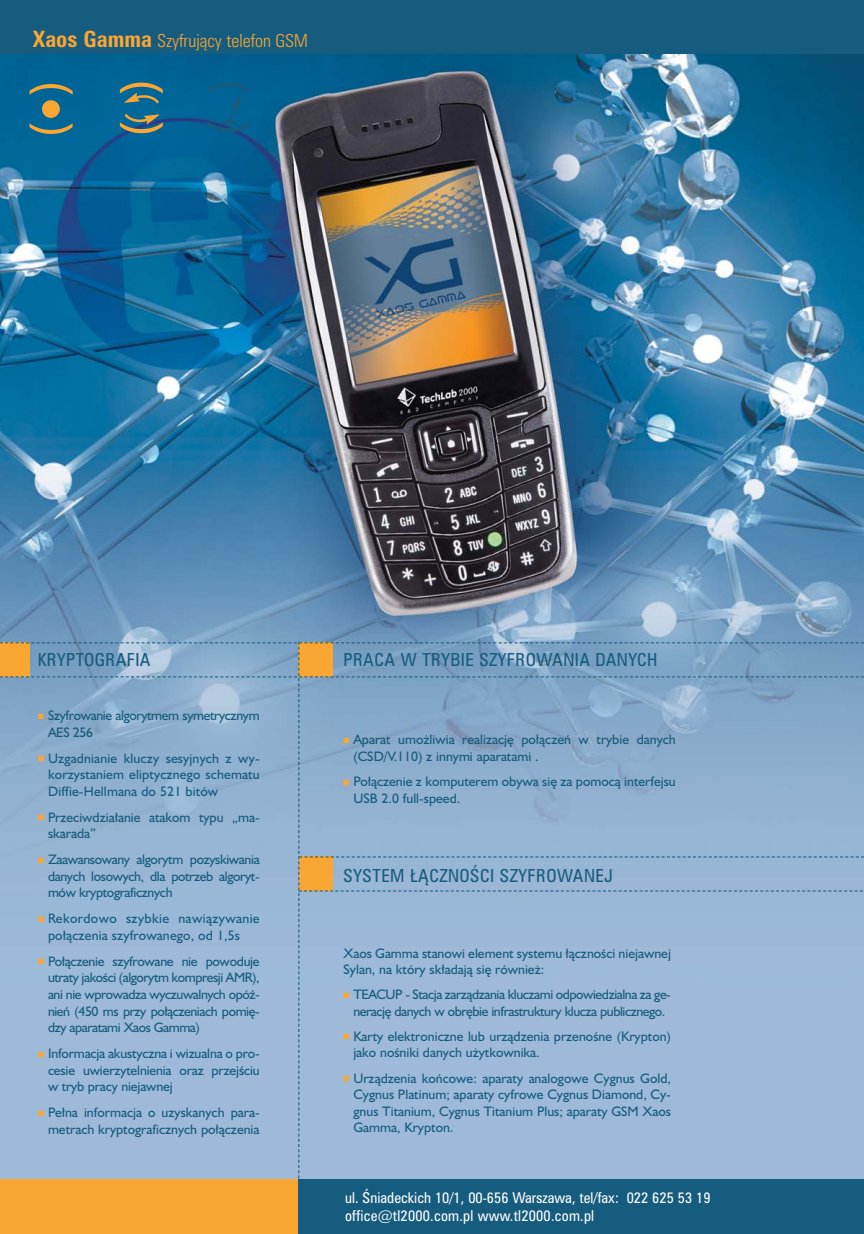
<style>
.page{position:relative;width:864px;height:1234px;background:#fff}
.page>*{position:absolute;margin:0;border:0;box-sizing:border-box;transform-origin:0 0}
.t1{font:condensed 18px "Zurich PL";letter-spacing:.025em;color:#165c7e}
.t2{font:300 condensed 18px "Zurich PL";color:#faa633}
.t3{font:condensed 15px/18px "Zurich PL";color:#fff}
.t4{font:13.8px/16.5px "Humanist 521 PL";color:#165c7e}
.t5{font:13.8px/16.5px "Humanist 521 PL";letter-spacing:-.03em;color:#165c7e}
.t6{font:13.8px/16.5px "Humanist 521 PL";letter-spacing:.025em;color:#165c7e}
.t7{font:13.8px/16.5px "Humanist 521 PL";letter-spacing:-.025em;color:#165c7e}
.t8{font:6px "Newspaper Pi PL";color:#faa633}
.s1{font-weight:700;font-size:22.5px}
</style>
<div class="page">
<img style="left:0;top:54px;width:863px;height:587px">
<div style="left:0;top:0;width:863px;height:53px;background:#165c7e"></div>
<svg style="left:0;top:641px;width:863px;height:592px;background:#91aec7"></svg>
<svg style="left:0;top:53px;width:863px;height:1px"></svg>
<img style="left:108px;top:75px;width:62px;height:61px">
<img style="left:199px;top:76px;width:62px;height:62px">
<img style="left:20px;top:79px;width:63px;height:60px">
<h1 class="t2" style="left:33px;top:34px;width:276px"><span class="s1">Xaos Gamma</span> Szyfrujàcy telefon GSM</h1>
<h1 class="t1" style="left:38px;top:653px;width:114px">KRYPTOGRAFIA</h1>
<p class="t8" style="left:38px;top:712px;width:7px">y</p>
<p class="t7" style="left:48px;top:708px;width:213px">Szyfrowanie algorytmem symetrycznym<br>AES 256</p>
<p class="t8" style="left:38px;top:754px;width:7px">y</p>
<p class="t4" style="left:48px;top:751px;width:213px;text-align:justify">Uzgadnianie kluczy sesyjnych z wy&shy;korzystaniem eliptycznego schematu Diffie-Hellmana do 521 bitów</p>
<p class="t8" style="left:38px;top:813px;width:7px">y</p>
<p class="t4" style="left:48px;top:810px;width:213px">Przeciwdzia∏anie atakom typu „ma&shy;skarada”</p>
<p class="t8" style="left:38px;top:856px;width:7px">y</p>
<p class="t4" style="left:48px;top:852px;width:213px;text-align:justify">Zaawansowany algorytm pozyskiwania danych losowych, dla potrzeb algoryt&shy;mów kryptograficznych</p>
<p class="t8" style="left:38px;top:915px;width:7px">y</p>
<p class="t6" style="left:48px;top:911px;width:213px">Rekordowo szybkie nawiàzywanie po∏àczenia szyfrowanego, od 1,5s</p>
<p class="t8" style="left:38px;top:957px;width:7px">y</p>
<p class="t4" style="left:48px;top:954px;width:213px;text-align:justify">Po∏àczenie szyfrowane nie powoduje utraty jakoÊci (algorytm kompresji AMR), ani nie wprowadza wyczuwalnych opóê&shy;nieƒ (450 ms przy po∏àczeniach pomi´- dzy aparatami Xaos Gamma)</p>
<p class="t8" style="left:38px;top:1049px;width:7px">y</p>
<p class="t4" style="left:48px;top:1046px;width:213px;text-align:justify">Informacja akustyczna i wizualna o pro&shy;cesie uwierzytelnienia oraz przejÊciu w tryb pracy niejawnej</p>
<p class="t8" style="left:38px;top:1108px;width:7px">y</p>
<p class="t4" style="left:48px;top:1105px;width:213px">Pe∏na informacja o uzyskanych para&shy;metrach kryptograficznych po∏àczenia</p>
<h1 class="t1" style="left:343px;top:653px;width:315px">PRACA W TRYBIE SZYFROWANIA DANYCH</h1>
<p class="t8" style="left:343px;top:736px;width:7px">y</p>
<p class="t4" style="left:353px;top:732px;width:324px">Aparat umo˝liwia realizacj´ po∏àczeƒ w trybie danych (CSD/V.110) z innymi aparatami .</p>
<p class="t8" style="left:343px;top:777px;width:7px">y</p>
<p class="t4" style="left:353px;top:774px;width:324px">Po∏àczenie z komputerem obywa si´ za pomocà interfejsu<br>USB 2.0 full-speed.</p>
<h1 class="t1" style="left:343px;top:868px;width:271px">SYSTEM ¸ÑCZNOÂCI SZYFROWANEJ</h1>
<p class="t4" style="left:343px;top:945px;width:329px">Xaos Gamma stanowi element systemu ∏àcznoÊci niejawnej<br>Sylan, na który sk∏adajà si´ równie˝:</p>
<p class="t8" style="left:343px;top:990px;width:7px">y</p>
<p class="t5" style="left:353px;top:987px;width:319px">TEACUP - Stacja zarzàdzania kluczami odpowiedzialna za ge&shy;neracj´ danych w obr´bie infrastruktury klucza publicznego.</p>
<p class="t8" style="left:343px;top:1032px;width:7px">y</p>
<p class="t4" style="left:353px;top:1029px;width:319px">Karty elektroniczne lub urzàdzenia przenoÊne (Krypton) jako noÊniki danych u˝ytkownika.</p>
<p class="t8" style="left:343px;top:1074px;width:7px">y</p>
<p class="t4" style="left:353px;top:1070px;width:319px;text-align:justify">Urzàdzenia koƒcowe: aparaty analogowe Cygnus Gold, Cygnus Platinum; aparaty cyfrowe Cygnus Diamond, Cy&shy;gnus Titanium, Cygnus Titanium Plus; aparaty GSM Xaos Gamma, Krypton.</p>
<p class="t3" style="left:345px;top:1189px;width:367px">ul. Âniadeckich 10/1, 00-656 Warszawa, tel/fax: 022 625 53 19 office@tl2000.com.pl www.tl2000.com.pl</p>
</div>
